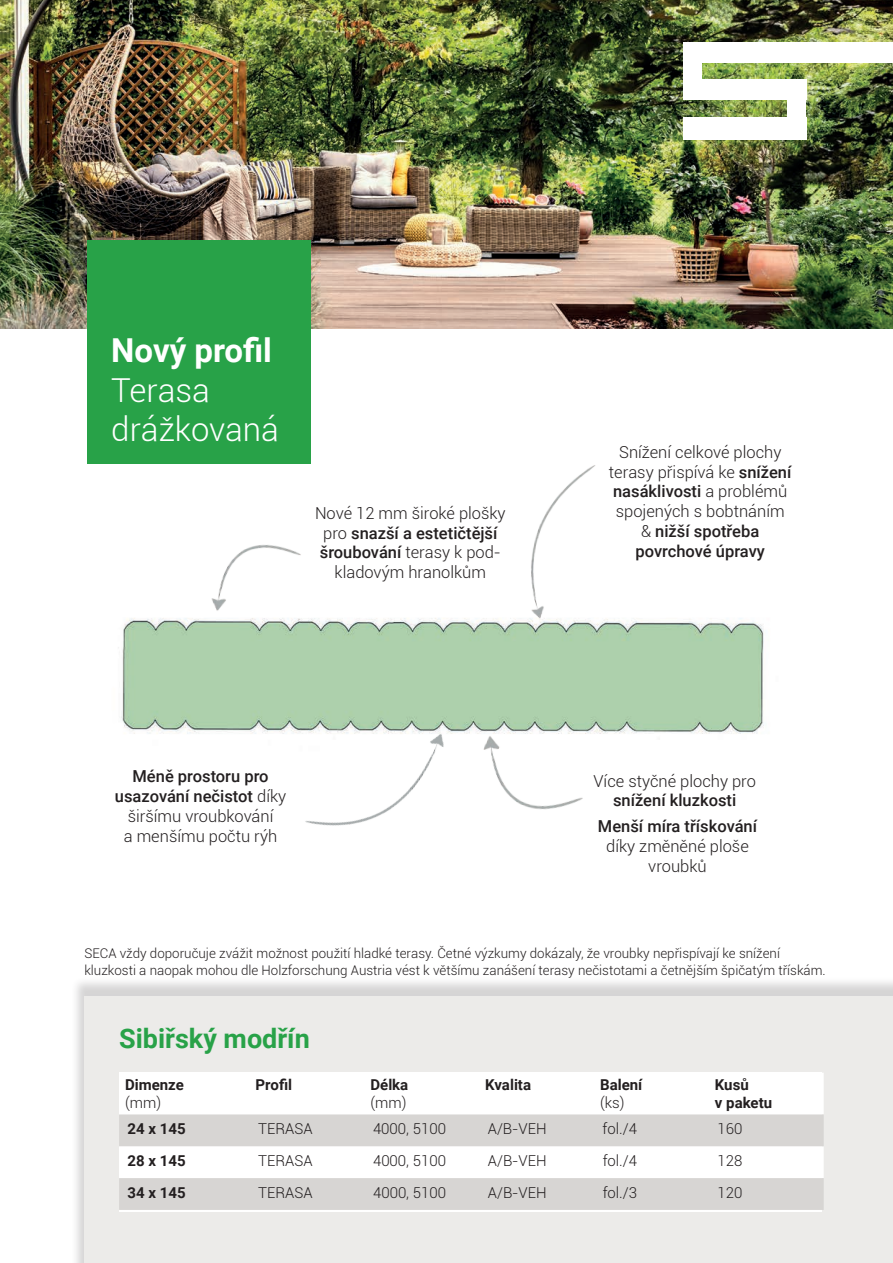
<style>
.page{position:relative;width:893px;height:1263px;background:#fff}
.page>*{position:absolute;margin:0;border:0;box-sizing:border-box;transform-origin:0 0}
.t1{font:300 33px/39.6px "Roboto";color:#fff}
.t2{font:700 33px "Roboto";color:#fff}
.t3{font:700 27px "Roboto";color:#28a248}
.t4{font:300 16.5px/19.8px "Roboto";color:#231f20;text-align:center}
.t5{font:500 16.5px "Roboto";color:#231f20}
.t6{font:300 15px "Roboto";color:#231f20}
.t7{font:700 15px/18px "Roboto";color:#231f20}
.t8{font:300 13.35px/16.2px "Roboto";color:#231f20}
.s1{font-weight:500}
</style>
<div class="page">
<img style="left:0;top:0;width:893px;height:328px">
<img style="left:118px;top:618px;width:646px;height:116px">
<img style="left:183px;top:545px;width:148px;height:74px">
<img style="left:292px;top:685px;width:167px;height:141px">
<img style="left:457px;top:725px;width:165px;height:101px">
<div style="left:87px;top:240px;width:224px;height:223px;background:#28a248"></div>
<div style="left:70px;top:977px;width:823px;height:286px;background:#231f20;opacity:.19"></div>
<div style="left:84px;top:996px;width:809px;height:267px;background:#ecebe9"></div>
<div style="left:119px;top:1073px;width:705px;height:105px;background:#fff"></div>
<div style="left:119px;top:1114px;width:705px;height:32px;background:#d7d5d3"></div>
<div style="left:119px;top:1178px;width:705px;height:32px;background:#d7d5d3"></div>
<img style="left:519px;top:465px;width:82px;height:170px">
<div style="left:683px;top:43px;width:210px;height:20px;background:#fff"></div>
<div style="left:683px;top:43px;width:19px;height:56px;background:#fff"></div>
<div style="left:683px;top:79px;width:123px;height:21px;background:#fff"></div>
<div style="left:788px;top:79px;width:18px;height:61px;background:#fff"></div>
<div style="left:683px;top:117px;width:123px;height:23px;background:#fff"></div>
<h1 class="t2" style="left:111px;top:327px;width:162px">Nový profil</h1>
<h1 class="t1" style="left:111px;top:369px;width:169px">Terasa drážkovaná</h1>
<p class="t4" style="left:315px;top:502px;width:192px">Nové 12 mm široké plošky pro <span class="s1">snazší a estetičtější šroubování</span> terasy k pod&shy;kladovým hranolkům</p>
<p class="t4" style="left:115px;top:766px;width:173px"><span class="s1">Méně prostoru pro usazování nečistot</span> díky širšímu vroubkování<br>a menšímu počtu rýh</p>
<p class="t4" style="left:609px;top:441px;width:184px">Snížení celkové plochy terasy přispívá ke <span class="s1">snížení nasáklivosti</span> a problémů spojených s bobtnáním &amp; <span class="s1">nižší spotřeba povrchové úpravy</span></p>
<p class="t4" style="left:593px;top:770px;width:164px">Více styčné plochy pro</p>
<p class="t5" style="left:613px;top:789px;width:125px">snížení kluzkosti</p>
<p class="t5" style="left:598px;top:815px;width:161px">Menší míra třískování</p>
<p class="t4" style="left:606px;top:836px;width:144px">díky změněné ploše vroubků</p>
<p class="t8" style="left:84px;top:945px;width:743px">SECA vždy doporučuje zvážit možnost použití hladké terasy. Četné výzkumy dokázaly, že vroubky nepřispívají ke snížení kluzkosti a naopak mohou dle Holzforschung Austria vést k většímu zanášení terasy nečistotami a četnějším špičatým třískám.</p>
<h2 class="t3" style="left:119px;top:1019px;width:192px">Sibiřský modřín</h2>
<p class="t7" style="left:125px;top:1075px;width:60px">Dimenze</p>
<p class="t6" style="left:125px;top:1092px;width:38px">(mm)</p>
<p class="t7" style="left:256px;top:1075px;width:38px">Profil</p>
<p class="t7" style="left:370px;top:1075px;width:39px">Délka</p>
<p class="t6" style="left:370px;top:1092px;width:38px">(mm)</p>
<p class="t7" style="left:485px;top:1075px;width:47px">Kvalita</p>
<p class="t7" style="left:600px;top:1075px;width:44px">Balení</p>
<p class="t6" style="left:600px;top:1092px;width:26px">(ks)</p>
<p class="t7" style="left:715px;top:1075px;width:59px">Kusů<br>v paketu</p>
<p class="t7" style="left:128px;top:1119px;width:60px">24 x 145</p>
<p class="t6" style="left:258px;top:1118px;width:56px">TERASA</p>
<p class="t6" style="left:373px;top:1118px;width:74px">4000, 5100</p>
<p class="t6" style="left:488px;top:1118px;width:60px">A/B-VEH</p>
<p class="t6" style="left:603px;top:1118px;width:36px">fol./4</p>
<p class="t6" style="left:717px;top:1118px;width:26px">160</p>
<p class="t7" style="left:128px;top:1151px;width:60px">28 x 145</p>
<p class="t6" style="left:258px;top:1150px;width:56px">TERASA</p>
<p class="t6" style="left:373px;top:1150px;width:74px">4000, 5100</p>
<p class="t6" style="left:488px;top:1150px;width:60px">A/B-VEH</p>
<p class="t6" style="left:603px;top:1150px;width:36px">fol./4</p>
<p class="t6" style="left:717px;top:1150px;width:26px">128</p>
<p class="t7" style="left:128px;top:1183px;width:60px">34 x 145</p>
<p class="t6" style="left:258px;top:1182px;width:56px">TERASA</p>
<p class="t6" style="left:373px;top:1182px;width:74px">4000, 5100</p>
<p class="t6" style="left:488px;top:1182px;width:60px">A/B-VEH</p>
<p class="t6" style="left:603px;top:1182px;width:36px">fol./3</p>
<p class="t6" style="left:717px;top:1182px;width:26px">120</p>
</div>
